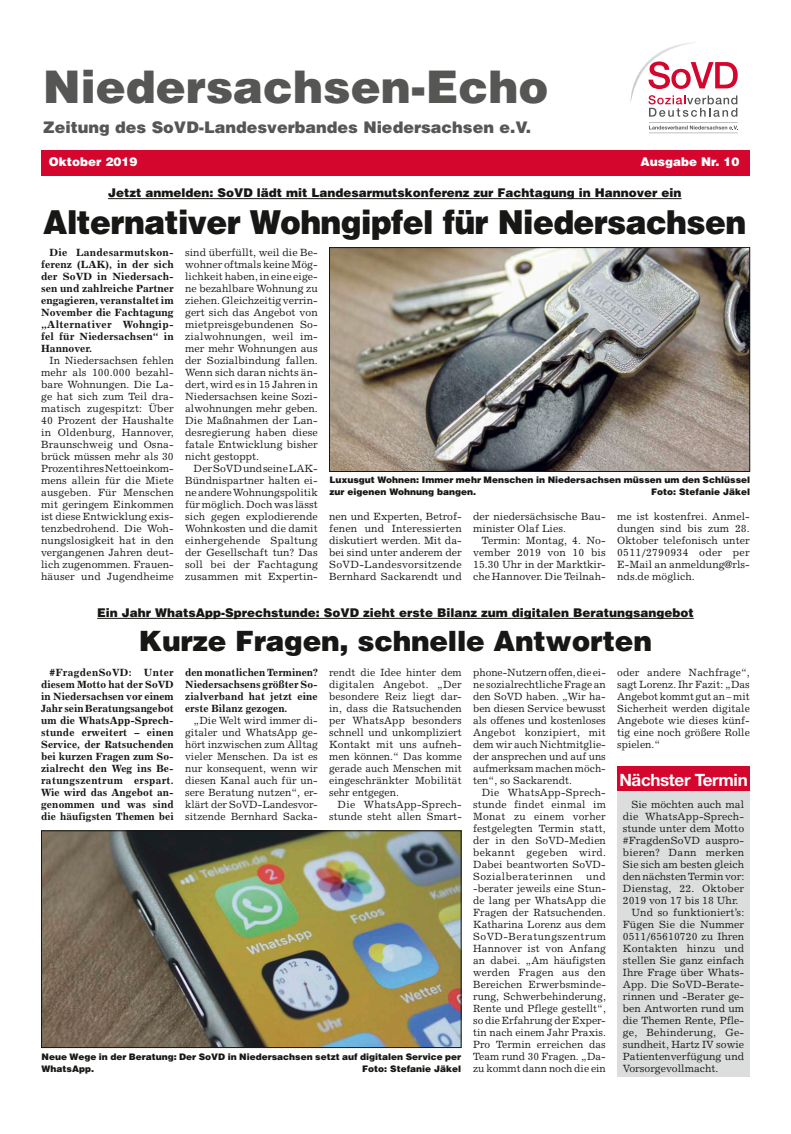
<style>
.page{position:relative;width:791px;height:1134px;background:#fff}
.page>*{position:absolute;margin:0;border:0;box-sizing:border-box;transform-origin:0 0}
.t1{font:900 45px "Helvetica";color:#565655}
.t2{font:900 33px "Helvetica";letter-spacing:-.02em;color:#171715;scale:.95 1}
.t3{font:900 28px "Helvetica";letter-spacing:-.01em;color:#171715}
.t4{font:700 17px "Helvetica Neue";letter-spacing:-.02em;color:#fff}
.t5{font:900 16px "Helvetica";color:#565655}
.t6{font:900 12px "Helvetica";color:#171715}
.t7{font:900 12px "Helvetica";color:#fff}
.t8{font:10.5px/12px "Excelsior";letter-spacing:.005em;color:#171715;text-align:justify}
.t9{font:700 10.5px/12px "Excelsior";letter-spacing:.01em;color:#171715;text-align:justify}
.t10{font:900 9px/12px "Helvetica";color:#171715}
</style>
<div class="page">
<hr style="left:108px;top:198px;width:573px;height:1px;background:#171715">
<img style="left:331px;top:249px;width:417px;height:221px">
<div style="left:329px;top:247px;width:421px;height:225px;border:1px solid #171715"></div>
<hr style="left:97px;top:618px;width:597px;height:1px;background:#171715">
<img style="left:43px;top:833px;width:416px;height:213px">
<div style="left:41px;top:831px;width:420px;height:217px;border:1px solid #171715"></div>
<div style="left:617px;top:784px;width:133px;height:292px;background:#dcdddd"></div>
<div style="left:617px;top:767px;width:133px;height:24px;background:#d4062d"></div>
<div style="left:42px;top:150px;width:708px;height:25px;background:#d4062d"></div>
<svg style="left:630px;top:42px;width:108px;height:91px"></svg>
<hr style="left:649px;top:122px;width:89px;height:1px;background:#565655">
<hr style="left:649px;top:133px;width:89px;height:1px;background:#565655">
<h1 class="t1" style="left:43px;top:58px;width:507px">Niedersachsen-Echo</h1>
<h3 class="t5" style="left:43px;top:116px;width:489px">Zeitung des SoVD-Landesverbandes Niedersachsen e.V.</h3>
<p class="t7" style="left:49px;top:154px;width:90px">Oktober 2019</p>
<p class="t7" style="left:640px;top:154px;width:100px">Ausgabe Nr. 10</p>
<p class="t6" style="left:108px;top:185px;width:575px">Jetzt anmelden: SoVD lädt mit Landesarmutskonferenz zur Fachtagung in Hannover ein</p>
<h2 class="t2" style="left:43px;top:201px;width:741px">Alternativer Wohngipfel für Niedersachsen</h2>
<p class="t9" style="left:41px;top:246px;width:134px;text-indent:9px">Die Landesarmutskon&shy;ferenz (LAK), in der sich der SoVD in Niedersach&shy;sen und zahlreiche Partner engagieren, veranstaltet im November die Fachtagung „Alternativer Wohngip&shy;fel für Niedersachsen“ in Hannover.</p>
<p class="t8" style="left:41px;top:354px;width:134px;text-indent:9px">In Niedersachsen fehlen mehr als 100.000 bezahl&shy;bare Wohnungen. Die La&shy;ge hat sich zum Teil dra&shy;matisch zugespitzt: Über 40 Prozent der Haushalte in Oldenburg, Hannover, Braunschweig und Osna&shy;brück müssen mehr als 30<br>Prozent ihres Nettoeinkom&shy;mens allein für die Miete ausgeben. Für Menschen mit geringem Einkommen ist diese Entwicklung exis&shy;tenzbedrohend. Die Woh&shy;nungslosigkeit hat in den vergangenen Jahren deut&shy;lich zugenommen. Frauen&shy;häuser und Jugendheime</p>
<p class="t8" style="left:185px;top:246px;width:134px">sind überfüllt, weil die Be&shy;wohner oftmals keine Mög&shy;lichkeit haben, in eine eige&shy;ne bezahlbare Wohnung zu ziehen. Gleichzeitig verrin&shy;gert sich das Angebot von mietpreisgebundenen So&shy;zialwohnungen, weil im&shy;mer mehr Wohnungen aus der Sozialbindung fallen.<br>Wenn sich daran nichts än&shy;dert, wird es in 15 Jahren in Niedersachsen keine Sozi&shy;alwohnungen mehr geben.<br>Die Maßnahmen der Lan&shy;desregierung haben diese fatale Entwicklung bisher nicht gestoppt.</p>
<p class="t8" style="left:185px;top:462px;width:134px;text-indent:9px">Der SoVD und seine LAK-Bündnispartner halten ei&shy;ne andere Wohnungspolitik für möglich. Doch was lässt sich gegen explodierende Wohnkosten und die damit einhergehende Spaltung der Gesellschaft tun? Das soll bei der Fachtagung zusammen mit Expertin-</p>
<p class="t10" style="left:329px;top:474px;width:422px">Luxusgut Wohnen: Immer mehr Menschen in Niedersachsen müssen um den Schlüssel zur eigenen Wohnung bangen.</p>
<p class="t10" style="left:651px;top:486px;width:101px">Foto: Stefanie Jäkel</p>
<p class="t8" style="left:329px;top:510px;width:134px">nen und Experten, Betrof&shy;fenen und Interessierten diskutiert werden. Mit da&shy;bei sind unter anderem der SoVD-Landesvorsitzende Bernhard Sackarendt und</p>
<p class="t8" style="left:473px;top:510px;width:134px">der niedersächsische Bau&shy;minister Olaf Lies.</p>
<p class="t8" style="left:473px;top:534px;width:134px;text-indent:9px">Termin: Montag, 4. No&shy;vember 2019 von 10 bis 15.30 Uhr in der Marktkir&shy;che Hannover. Die Teilnah-</p>
<p class="t8" style="left:617px;top:510px;width:134px">me ist kostenfrei. Anmel&shy;dungen sind bis zum 28.<br>Oktober telefonisch unter 0511/2790934 oder per E-Mail an anmeldung@rls&shy;nds.de möglich.</p>
<p class="t6" style="left:97px;top:605px;width:598px">Ein Jahr WhatsApp-Sprechstunde: SoVD zieht erste Bilanz zum digitalen Beratungsangebot</p>
<h3 class="t3" style="left:139px;top:623px;width:514px">Kurze Fragen, schnelle Antworten</h3>
<p class="t9" style="left:41px;top:666px;width:134px;text-indent:8px">#FragdenSoVD: Unter diesem Motto hat der SoVD in Niedersachsen vor einem Jahr sein Beratungsangebot um die WhatsApp-Sprech&shy;stunde erweitert – einen Service, der Ratsuchenden bei kurzen Fragen zum So&shy;zialrecht den Weg ins Be&shy;ratungszentrum erspart.<br>Wie wird das Angebot an&shy;genommen und was sind die häufigsten Themen bei</p>
<p class="t9" style="left:185px;top:666px;width:134px">den monatlichen Terminen?<br>Niedersachsens größter So&shy;zialverband hat jetzt eine erste Bilanz gezogen.</p>
<p class="t8" style="left:473px;top:666px;width:134px">phone-Nutzern offen, die ei&shy;ne sozialrechtliche Frage an den SoVD haben. „Wir ha&shy;ben diesen Service bewusst als offenes und kostenloses Angebot konzipiert, mit dem wir auch Nichtmitglie&shy;der ansprechen und auf uns aufmerksam machen möch&shy;ten“, so Sackarendt.</p>
<p class="t8" style="left:473px;top:786px;width:134px;text-indent:8px">Die WhatsApp-Sprech&shy;stunde findet einmal im Monat zu einem vorher festgelegten Termin statt, der in den SoVD-Medien bekannt gegeben wird.<br>Dabei beantworten SoVD-Sozialberaterinnen</p>
<p class="t8" style="left:617px;top:666px;width:134px">oder andere Nachfrage“, sagt Lorenz. Ihr Fazit: „Das Angebot kommt gut an – mit Sicherheit werden digitale Angebote wie dieses künf&shy;tig eine noch größere Rolle spielen.“</p>
<p class="t8" style="left:329px;top:666px;width:134px">rendt die Idee hinter dem digitalen Angebot. „Der besondere Reiz liegt dar&shy;in, dass die Ratsuchenden per WhatsApp besonders schnell und unkompliziert Kontakt mit uns aufneh&shy;men können.“ Das komme gerade auch Menschen mit eingeschränkter Mobilität sehr entgegen.</p>
<p class="t8" style="left:329px;top:798px;width:134px;text-align:right">Die WhatsApp-Sprech&shy;stunde steht allen Smart-</p>
<p class="t8" style="left:185px;top:714px;width:134px;text-indent:8px">„Die Welt wird immer di&shy;gitaler und WhatsApp ge&shy;hört inzwischen zum Alltag vieler Menschen. Da ist es nur konsequent, wenn wir diesen Kanal auch für un&shy;sere Beratung nutzen“, er&shy;klärt der SoVD-Landesvor&shy;sitzende Bernhard Sacka-</p>
<h3 class="t4" style="left:619px;top:769px;width:130px">Nächster Termin</h3>
<p class="t8" style="left:631px;top:798px;width:114px">Sie möchten auch mal</p>
<p class="t8" style="left:623px;top:810px;width:123px">die WhatsApp-Sprech-</p>
<p class="t8" style="left:623px;top:822px;width:123px">stunde unter dem Motto</p>
<p class="t8" style="left:623px;top:834px;width:123px">#FragdenSoVD auspro-</p>
<p class="t8" style="left:623px;top:846px;width:123px">bieren? Dann merken</p>
<p class="t8" style="left:623px;top:858px;width:123px">Sie sich am besten gleich</p>
<p class="t8" style="left:623px;top:870px;width:123px">den nächsten Termin vor:</p>
<p class="t8" style="left:623px;top:882px;width:123px">Dienstag, 22. Oktober</p>
<p class="t8" style="left:623px;top:894px;width:117px">2019 von 17 bis 18 Uhr.</p>
<p class="t8" style="left:631px;top:906px;width:114px">Und so funktioniert’s:</p>
<p class="t8" style="left:623px;top:918px;width:123px">Fügen Sie die Nummer</p>
<p class="t8" style="left:623px;top:930px;width:123px">0511/65610720 zu Ihren</p>
<p class="t8" style="left:623px;top:942px;width:123px">Kontakten hinzu und</p>
<p class="t8" style="left:623px;top:954px;width:123px">stellen Sie ganz einfach</p>
<p class="t8" style="left:623px;top:966px;width:123px">Ihre Frage über Whats-</p>
<p class="t8" style="left:623px;top:978px;width:123px">App. Die SoVD-Berate-</p>
<p class="t8" style="left:623px;top:990px;width:123px">rinnen und -Berater ge-</p>
<p class="t8" style="left:623px;top:1002px;width:123px">ben Antworten rund um</p>
<p class="t8" style="left:623px;top:1014px;width:123px">die Themen Rente, Pfle-</p>
<p class="t8" style="left:623px;top:1026px;width:123px">ge, Behinderung, Ge-</p>
<p class="t8" style="left:623px;top:1038px;width:123px">sundheit, Hartz IV sowie</p>
<p class="t8" style="left:623px;top:1050px;width:123px">Patientenverfügung und</p>
<p class="t8" style="left:623px;top:1062px;width:97px">Vorsorgevollmacht.</p>
<p class="t8" style="left:473px;top:870px;width:134px;text-indent:113px">und -berater jeweils eine Stun&shy;de lang per WhatsApp die Fragen der Ratsuchenden.<br>Katharina Lorenz aus dem SoVD-Beratungszentrum Hannover ist von Anfang an dabei. „Am häufigsten werden Fragen aus den Bereichen Erwerbsminde&shy;rung, Schwerbehinderung, Rente und Pflege gestellt“, so die Erfahrung der Exper&shy;tin nach einem Jahr Praxis.<br>Pro Termin erreichen das Team rund 30 Fragen. „Da&shy;zu kommt dann noch die ein</p>
<p class="t10" style="left:42px;top:1050px;width:421px">Neue Wege in der Beratung: Der SoVD in Niedersachsen setzt auf digitalen Service per<br>WhatsApp.</p>
<p class="t10" style="left:362px;top:1062px;width:101px">Foto: Stefanie Jäkel</p>
</div>
